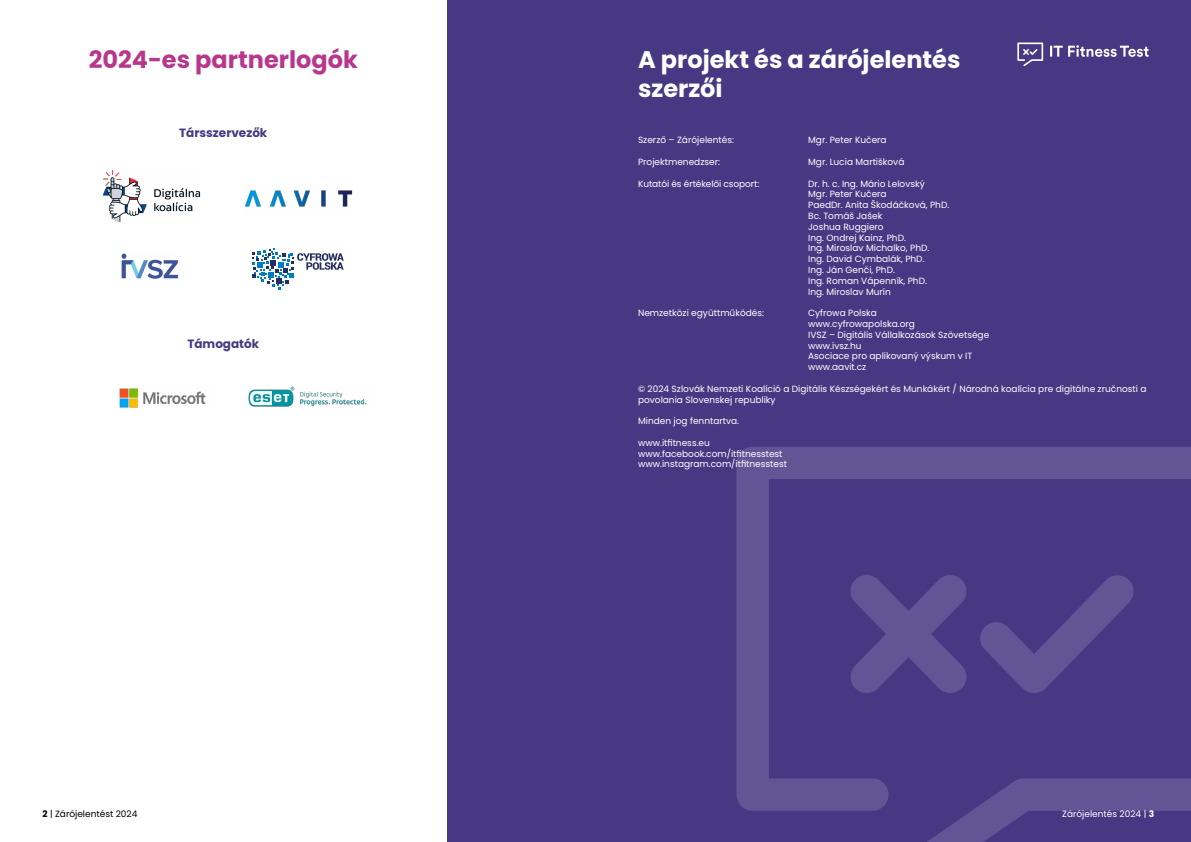
<style>
.page{position:relative;width:1191px;height:842px;background:#fff}
.page>*{position:absolute;margin:0;border:0;box-sizing:border-box;transform-origin:0 0}
.t1{font:700 24px/28.8px "Poppins";color:#fff}
.t2{font:700 24px "Poppins";color:#b7378c}
.t3{font:700 12px "Poppins";color:#473883}
.t4{font:9px/10.8px "Poppins";color:#fff}
.t5{font:9px "Poppins";color:#000}
.s1{font-weight:700}
</style>
<div class="page">
<div style="left:447px;top:0;width:744px;height:842px;background:#473883"></div>
<svg style="left:736px;top:447px;width:455px;height:395px"></svg>
<svg style="left:978px;top:574px;width:157px;height:121px"></svg>
<svg style="left:849px;top:573px;width:119px;height:122px"></svg>
<svg style="left:1017px;top:43px;width:26px;height:23px"></svg>
<svg style="left:1050px;top:45px;width:98px;height:12px"></svg>
<img style="left:103px;top:170px;width:98px;height:52px">
<img style="left:121px;top:253px;width:58px;height:26px">
<svg style="left:252px;top:248px;width:92px;height:41px"></svg>
<img style="left:244px;top:190px;width:108px;height:17px">
<img style="left:119px;top:388px;width:87px;height:20px">
<img style="left:248px;top:386px;width:119px;height:21px">
<h1 class="t2" style="left:89px;top:45px;width:271px">2024-es partnerlogók</h1>
<h1 class="t1" style="left:638px;top:45px;width:324px">A projekt és a zárójelentés szerzői</h1>
<h2 class="t3" style="left:179px;top:126px;width:90px">Társszervezők</h2>
<p class="t4" style="left:638px;top:135px;width:97px">Szerző – Zárójelentés:</p>
<p class="t4" style="left:808px;top:135px;width:80px">Mgr. Peter Kučera</p>
<p class="t4" style="left:638px;top:156px;width:83px">Projektmenedzser:</p>
<p class="t4" style="left:808px;top:156px;width:98px">Mgr. Lucia Martišková</p>
<p class="t4" style="left:638px;top:178px;width:123px">Kutatói és értékelői csoport:</p>
<p class="t4" style="left:808px;top:178px;width:143px">Dr. h. c. Ing. Mário Lelovský<br>Mgr. Peter Kučera<br>PaedDr. Anita Škodáčková, PhD.<br>Bc. Tomáš Jašek<br>Joshua Ruggiero<br>Ing. Ondrej Kainz, PhD.<br>Ing. Miroslav Michalko, PhD.<br>Ing. David Cymbalák, PhD.<br>Ing. Ján Genči, PhD.<br>Ing. Roman Vápenník, PhD.<br>Ing. Miroslav Murín</p>
<p class="t4" style="left:638px;top:308px;width:127px">Nemzetközi együttműködés:</p>
<p class="t4" style="left:808px;top:308px;width:183px">Cyfrowa Polska<br>www.cyfrowapolska.org<br>IVSZ – Digitális Vállalkozások Szövetsége www.ivsz.hu<br>Asociace pro aplikovaný výskum v IT www.aavit.cz</p>
<p class="t4" style="left:638px;top:383px;width:510px">© 2024 Szlovák Nemzeti Koalíció a Digitális Készségekért és Munkákért / Národná koalícia pre digitálne zručnosti a povolania Slovenskej republiky</p>
<p class="t4" style="left:638px;top:416px;width:103px">Minden jog fenntartva.</p>
<p class="t4" style="left:638px;top:437px;width:150px">www.itfitness.eu www.facebook.com/itfitnesstest www.instagram.com/itfitnesstest</p>
<h2 class="t3" style="left:187px;top:337px;width:73px">Támogatók</h2>
<p class="t5" style="left:43px;top:809px;width:96px"><span class="s1">2</span> | Zárójelentést 2024</p>
<p class="t4" style="left:1062px;top:809px;width:93px">Zárójelentés 2024 | <span class="s1">3</span></p>
</div>
